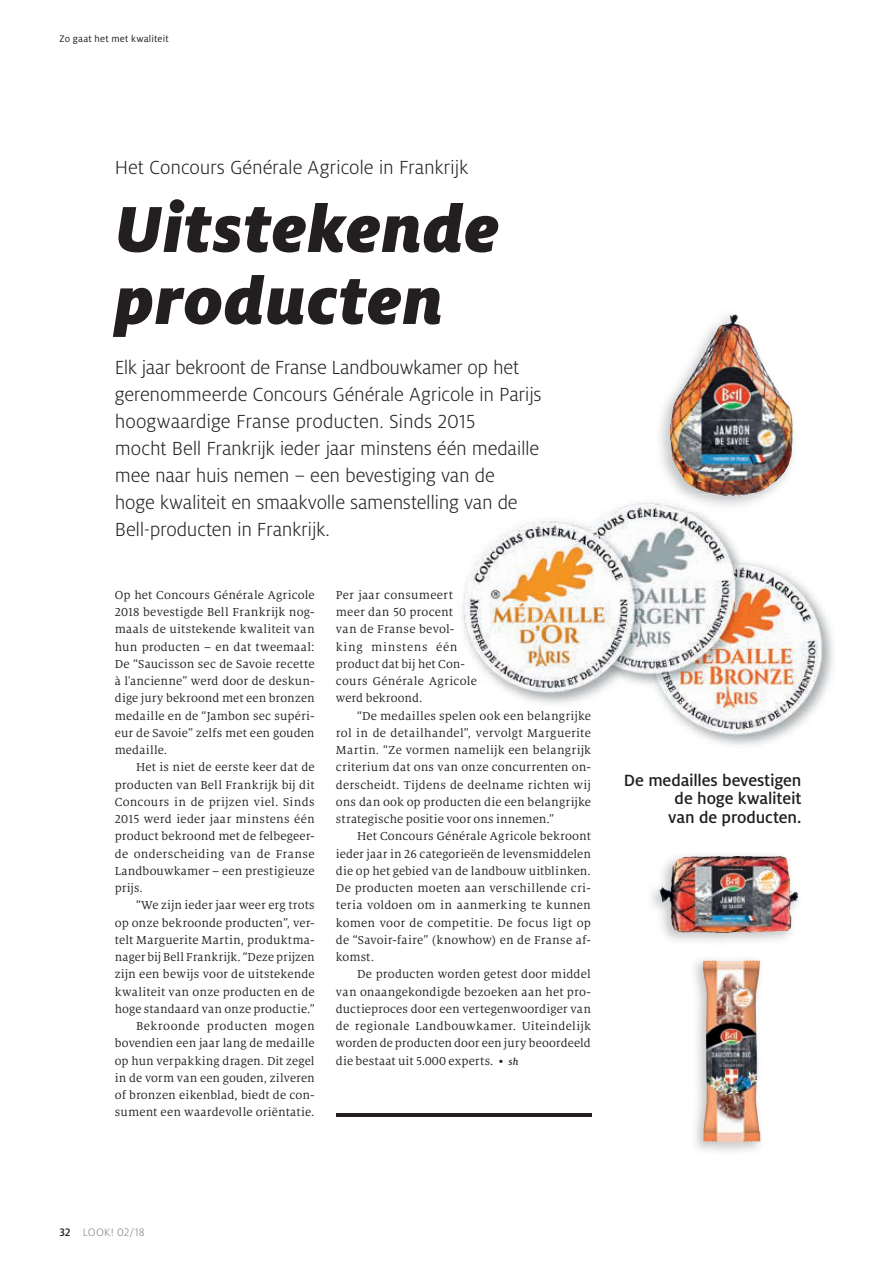
<style>
.page{position:relative;width:893px;height:1263px;background:#fff}
.page>*{position:absolute;margin:0;border:0;box-sizing:border-box;transform-origin:0 0}
.t1{font:italic 900 72px/72px "Milo Pro";letter-spacing:.015em;color:#231f20}
.t2{font:300 21px/27px "Milo Pro";letter-spacing:-.01em;color:#231f20}
.t3{font:500 18px/18.8px "Milo Pro";letter-spacing:-.01em;color:#231f20;text-align:right}
.t4{font:12.75px/17.2px "Milo Serif Pro";letter-spacing:.015em;color:#231f20;text-align:justify}
.t5{font:300 12px "Milo Pro";letter-spacing:.01em;color:#808285}
.t6{font:10.5px "Milo Pro";letter-spacing:.02em;color:#231f20}
.s1{font-weight:500;font-style:italic;font-size:10.5px}
.s2{font-weight:500;color:#231f20}
</style>
<div class="page">
<img style="left:660px;top:398px;width:74px;height:97px">
<img style="left:670px;top:314px;width:64px;height:155px">
<img style="left:702px;top:960px;width:58px;height:183px">
<img style="left:651px;top:855px;width:148px;height:86px">
<img style="left:659px;top:856px;width:132px;height:77px">
<img style="left:462px;top:502px;width:372px;height:243px">
<img style="left:655px;top:495px;width:154px;height:17px">
<img style="left:719px;top:495px;width:30px;height:3px">
<img style="left:466px;top:517px;width:172px;height:172px;border-radius:86px">
<hr style="left:336px;top:1113px;width:255px;height:3px;background:#231f20">
<p class="t6" style="left:60px;top:33px;width:111px">Zo gaat het met kwaliteit</p>
<h2 class="t2" style="left:115px;top:154px;width:355px">Het Concours Générale Agricole in Frankrijk</h2>
<h1 class="t1" style="left:115px;top:192px;width:386px">Uitstekende producten</h1>
<p class="t2" style="left:115px;top:354px;width:428px">Elk jaar bekroont de Franse Landbouwkamer op het gerenommeerde Concours Générale Agricole in Parijs hoogwaardige Franse producten. Sinds 2015<br>mocht Bell Frankrijk ieder jaar minstens één medaille mee naar huis nemen – een bevestiging van de<br>hoge kwaliteit en smaakvolle samenstelling van de Bell-producten in Frankrijk.</p>
<p class="t4" style="left:115px;top:586px;width:201px">Op het Concours Générale Agricole 2018 bevestigde Bell Frankrijk nog&shy;maals de uitstekende kwaliteit van hun producten – en dat tweemaal:<br>De “Saucisson sec de Savoie recette à l'ancienne” werd door de deskun&shy;dige jury bekroond met een bronzen medaille en de “Jambon sec supéri&shy;eur de Savoie” zelfs met een gouden medaille.</p>
<p class="t4" style="left:115px;top:759px;width:201px;text-indent:21px">Het is niet de eerste keer dat de producten van Bell Frankrijk bij dit Concours in de prijzen viel. Sinds 2015 werd ieder jaar minstens één product bekroond met de felbegeer&shy;de onderscheiding van de Franse Landbouwkamer – een prestigieuze prijs.</p>
<p class="t4" style="left:115px;top:897px;width:201px;text-align:right">“We zijn ieder jaar weer erg trots<br>op onze bekroonde producten”, ver&shy;telt Marguerite Martin, produktma&shy;nager bij Bell Frankrijk. “Deze prijzen zijn een bewijs voor de uitstekende kwaliteit van onze producten en de hoge standaard van onze productie.” Bekroonde producten mogen bovendien een jaar lang de medaille op hun verpakking dragen. Dit zegel in de vorm van een gouden, zilveren of bronzen eikenblad, biedt de con&shy;sument een waardevolle oriëntatie.</p>
<p class="t4" style="left:336px;top:586px;width:142px;text-align:left">Per jaar consumeert meer dan 50 procent<br>van de Franse bevol&shy;king minstens één product dat bij het Con&shy;cours Générale Agricole werd bekroond.</p>
<p class="t4" style="left:336px;top:707px;width:257px;text-indent:21px">“De medailles spelen ook een belangrijke rol in de detailhandel”, vervolgt Marguerite Martin. “Ze vormen namelijk een belangrijk criterium dat ons van onze concurrenten on&shy;derscheidt. Tijdens de deelname richten wij ons dan ook op producten die een belangrijke strategische positie voor ons innemen.”</p>
<p class="t4" style="left:336px;top:828px;width:257px;text-indent:21px">Het Concours Générale Agricole bekroont ieder jaar in 26 categorieën de levensmiddelen die op het gebied van de landbouw uitblinken.<br>De producten moeten aan verschillende cri&shy;teria voldoen om in aanmerking te kunnen komen voor de competitie. De focus ligt op de “Savoir-faire” (knowhow) en de Franse af&shy;komst.</p>
<p class="t4" style="left:336px;top:966px;width:257px;text-indent:21px">De producten worden getest door middel van onaangekondigde bezoeken aan het pro&shy;ductieproces door een vertegenwoordiger van de regionale Landbouwkamer. Uiteindelijk worden de producten door een jury beoordeeld die bestaat uit 5.000 experts. • <span class="s1">sh</span></p>
<h3 class="t3" style="left:624px;top:771px;width:179px">De medailles bevestigen de hoge kwaliteit<br>van de producten.</h3>
<p class="t5" style="left:60px;top:1226px;width:87px"><span class="s2">32</span> LOOK! 02/18</p>
</div>
